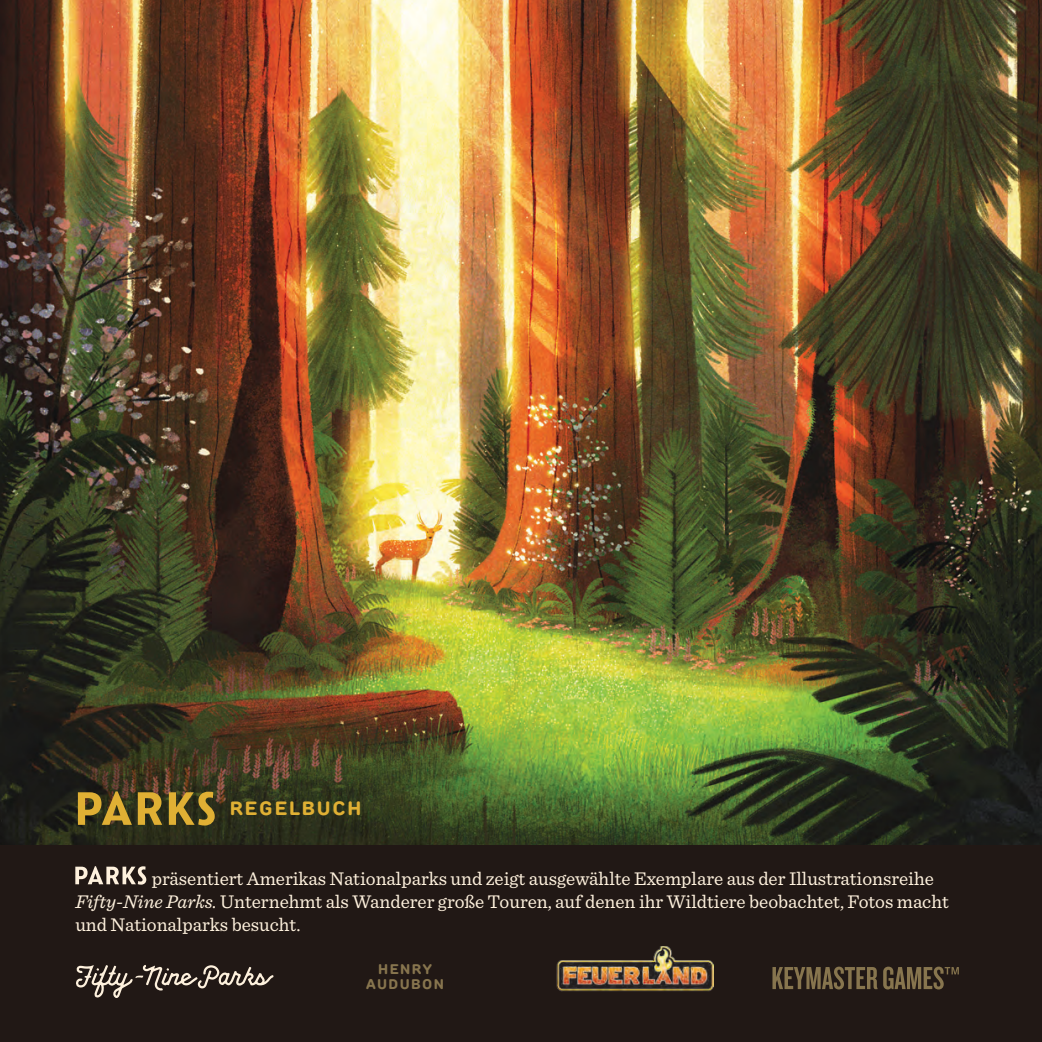
<style>
.page{position:relative;width:1042px;height:1042px;background:#fff}
.page>*{position:absolute;margin:0;border:0;box-sizing:border-box;transform-origin:0 0}
.t1{font:19.25px/23.1px "Sentinel";color:#fef1dd}
.t2{font:700 19.25px "TT Rounds Neue";letter-spacing:.1em;color:#e0b034}
.t3{font:700 14px "TT Rounds Neue";letter-spacing:.1em;color:#87754e}
.s1{font-style:italic}
</style>
<div class="page">
<img style="left:0;top:0;width:1042px;height:845px">
<div style="left:0;top:845px;width:1042px;height:197px;background:#211815"></div>
<svg style="left:75px;top:866px;width:71px;height:18px"></svg>
<svg style="left:78px;top:791px;width:54px;height:34px;background:#876e27"></svg>
<svg style="left:138px;top:792px;width:24px;height:33px"></svg>
<svg style="left:169px;top:791px;width:46px;height:34px;background:#8b7328"></svg>
<svg style="left:76px;top:965px;width:197px;height:33px"></svg>
<svg style="left:772px;top:966px;width:187px;height:23px"></svg>
<img style="left:557px;top:946px;width:157px;height:45px">
<p class="t2" style="left:230px;top:795px;width:133px">REGELBUCH</p>
<p class="t1" style="left:75px;top:865px;width:875px;text-indent:76px">präsentiert Amerikas Nationalparks und zeigt ausgewählte Exemplare aus der Illustrationsreihe<br><span class="s1">Fifty-Nine Parks.</span> Unternehmt als Wanderer große Touren, auf denen ihr Wildtiere beobachtet, Fotos macht und Nationalparks besucht.</p>
<p class="t3" style="left:378px;top:959px;width:55px">HENRY</p>
<p class="t3" style="left:366px;top:975px;width:80px">AUDUBON</p>
</div>
